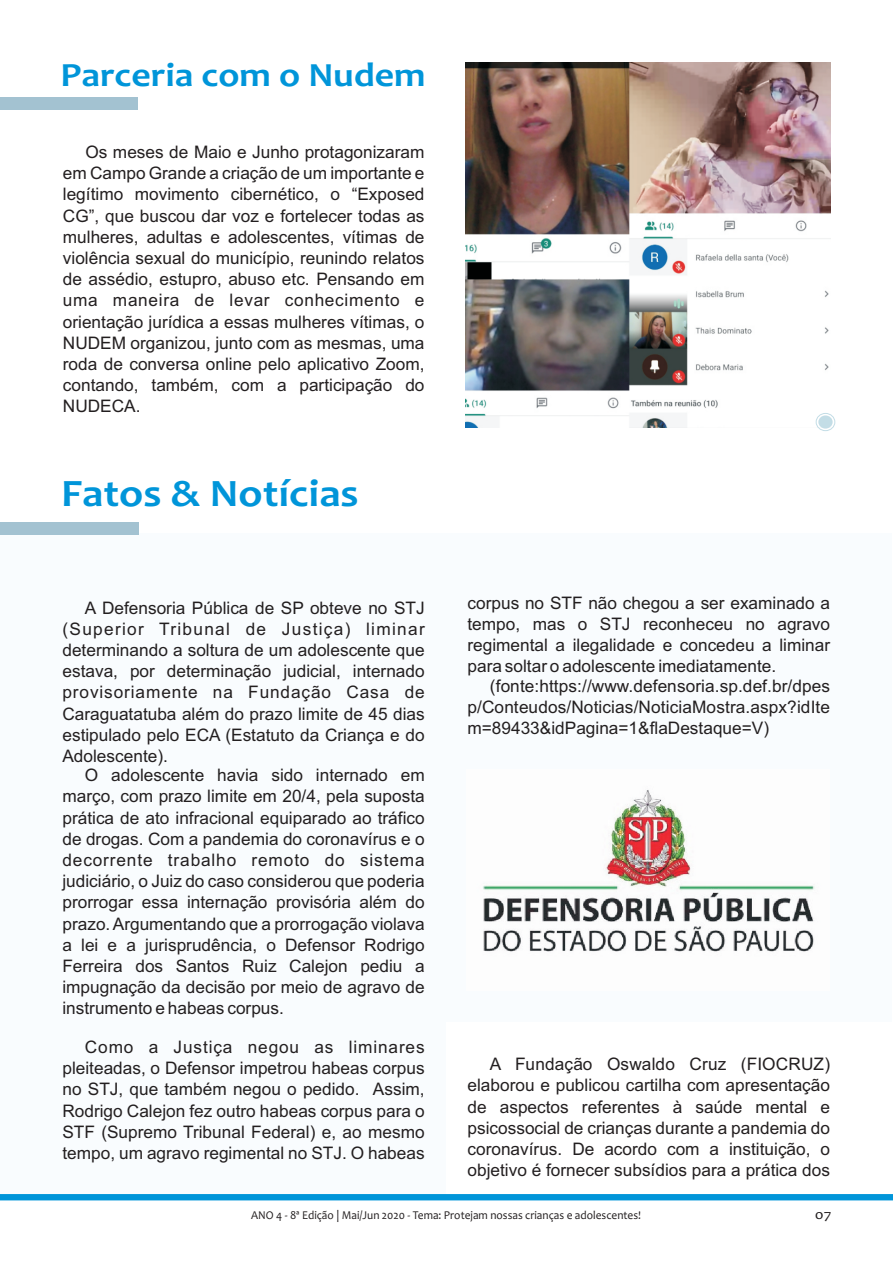
<style>
.page{position:relative;width:893px;height:1263px;background:#fff}
.page>*{position:absolute;margin:0;border:0;box-sizing:border-box;transform-origin:0 0}
.t1{font:700 39.15px "Candara";color:#0095d9;scale:1.11 1}
.t2{font:700 34.2px "Candara";color:#0095d9;scale:1.11 1}
.t3{font:17.25px/21.1px "Arial";color:#231f20;text-align:justify}
.t4{font:13.5px "Candara";color:#231f20;scale:1.21 1}
.t5{font:12px "Candara";color:#231f20;scale:.95 1}
</style>
<div class="page">
<div style="left:0;top:534px;width:446px;height:659px;background:#f9fcfe"></div>
<div style="left:446px;top:534px;width:446px;height:487px;background:#f9fcfe"></div>
<svg style="left:0;top:1194px;width:893px;height:7px;background:#169edc"></svg>
<div style="left:0;top:98px;width:138px;height:12px;background:#a3c2d1"></div>
<div style="left:1px;top:522px;width:138px;height:13px;background:#a3c2d1"></div>
<img style="left:465px;top:63px;width:365px;height:365px">
<div style="left:818px;top:415px;width:15px;height:14px;background:#c3dde6;border-radius:50%"></div>
<div style="left:816px;top:413px;width:19px;height:18px;border:1px solid #c3dde6;border-radius:50%"></div>
<img style="left:483px;top:790px;width:332px;height:162px">
<h2 class="t2" style="left:61px;top:61px;width:330px">Parceria com o Nudem</h2>
<p class="t3" style="left:63px;top:143px;width:363px;text-indent:22px">Os meses de Maio e Junho protagonizaram em Campo Grande a criação de um importante e legítimo movimento cibernético, o “Exposed CG”, que buscou dar voz e fortelecer todas as mulheres, adultas e adolescentes, vítimas de violência sexual do município, reunindo relatos de assédio, estupro, abuso etc. Pensando em uma maneira de levar conhecimento e orientação jurídica a essas mulheres vítimas, o NUDEM organizou, junto com as mesmas, uma roda de conversa online pelo aplicativo Zoom, contando, também, com a participação do NUDECA.</p>
<h1 class="t1" style="left:61px;top:477px;width:270px">Fatos &amp; Notícias</h1>
<p class="t3" style="left:62px;top:598px;width:364px;text-indent:22px">A Defensoria Pública de SP obteve no STJ (Superior Tribunal de Justiça) liminar determinando a soltura de um adolescente que estava, por determinação judicial, internado provisoriamente na Fundação Casa de Caraguatatuba além do prazo limite de 45 dias estipulado pelo ECA (Estatuto da Criança e do Adolescente).</p>
<p class="t3" style="left:62px;top:766px;width:364px;text-indent:22px">O adolescente havia sido internado em março, com prazo limite em 20/4, pela suposta prática de ato infracional equiparado ao tráfico de drogas. Com a pandemia do coronavírus e o decorrente trabalho remoto do sistema judiciário, o Juiz do caso considerou que poderia prorrogar essa internação provisória além do prazo. Argumentando que a prorrogação violava a lei e a jurisprudência, o Defensor Rodrigo Ferreira dos Santos Ruiz Calejon pediu a impugnação da decisão por meio de agravo de instrumento e habeas corpus.</p>
<p class="t3" style="left:62px;top:1038px;width:364px;text-indent:22px">Como a Justiça negou as liminares pleiteadas, o Defensor impetrou habeas corpus no STJ, que também negou o pedido. Assim, Rodrigo Calejon fez outro habeas corpus para o STF (Supremo Tribunal Federal) e, ao mesmo tempo, um agravo regimental no STJ. O habeas</p>
<p class="t3" style="left:467px;top:594px;width:364px">corpus no STF não chegou a ser examinado a tempo, mas o STJ reconheceu no agravo regimental a ilegalidade e concedeu a liminar para soltar o adolescente imediatamente.</p>
<p class="t3" style="left:467px;top:677px;width:364px;text-indent:22px">(fonte:https://www.defensoria.sp.def.br/dpes p/Conteudos/Noticias/NoticiaMostra.aspx?idIte m=89433&amp;idPagina=1&amp;flaDestaque=V)</p>
<p class="t3" style="left:467px;top:1055px;width:364px;text-indent:22px">A Fundação Oswaldo Cruz (FIOCRUZ) elaborou e publicou cartilha com apresentação de aspectos referentes à saúde mental e psicossocial de crianças durante a pandemia do coronavírus. De acordo com a instituição, o objetivo é fornecer subsídios para a prática dos</p>
<p class="t5" style="left:251px;top:1210px;width:412px">ANO 4 - 8ª Edição | Mai/Jun 2020 - Tema: Protejam nossas crianças e adolescentes!</p>
<p class="t4" style="left:815px;top:1209px;width:15px">07</p>
</div>
